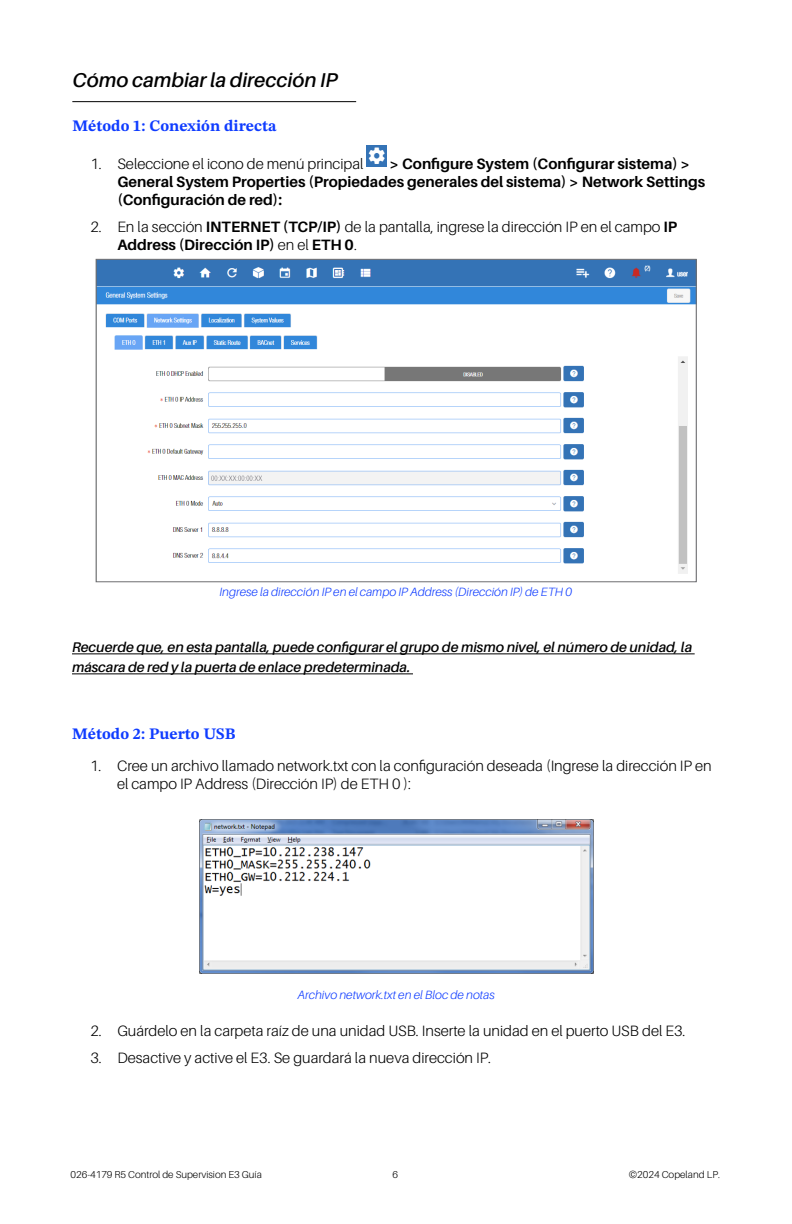
<style>
.page{position:relative;width:792px;height:1224px;background:#fff}
.page>*{position:absolute;margin:0;border:0;box-sizing:border-box;transform-origin:0 0}
.t1{font:italic 600 20px "Aileron";color:#000}
.t2{font:700 16px "STIX Two Text";color:#0f3cff}
.t3{font:300 15px/18px "Aileron";color:#000}
.t4{font:700 15px/18px "Aileron";color:#000}
.t5{font:italic 600 14px/20px "Aileron";color:#000}
.t6{font:italic 300 12px "Aileron";color:#0f3cff}
.t7{font:300 10px "Aileron";color:#000}
.s1{font-weight:700}
</style>
<div class="page">
<hr style="left:72px;top:101px;width:284px;height:1px;background:#000">
<img style="left:98px;top:261px;width:596px;height:313px">
<img style="left:367px;top:146px;width:20px;height:21px">
<hr style="left:72px;top:653px;width:623px;height:1px;background:#000">
<hr style="left:72px;top:673px;width:341px;height:1px;background:#000">
<img style="left:199px;top:819px;width:394px;height:154px">
<h1 class="t1" style="left:72px;top:69px;width:267px">Cómo cambiar la dirección IP</h1>
<p class="t2" style="left:72px;top:114px;width:206px">Método 1: Conexión directa</p>
<p class="t3" style="left:90px;top:155px;width:275px">1. Seleccione el icono de menú principal</p>
<p class="t4" style="left:117px;top:154px;width:589px;text-indent:273px">&gt; Configure System (Configurar sistema) &gt;<br>General System Properties (Propiedades generales del sistema) &gt; Network Settings (Configuración de red):</p>
<p class="t3" style="left:117px;top:218px;width:561px;text-indent:-27px">2. En la sección <span class="s1">INTERNET (TCP/IP)</span> de la pantalla, ingrese la dirección IP en el campo <span class="s1">IP<br>Address (Dirección IP)</span> en el <span class="s1">ETH 0</span>.</p>
<p class="t6" style="left:220px;top:585px;width:354px">Ingrese la dirección IP en el campo IP Address (Dirección IP) de ETH 0</p>
<p class="t5" style="left:72px;top:637px;width:622px">Recuerde que, en esta pantalla, puede configurar el grupo de mismo nivel, el número de unidad, la máscara de red y la puerta de enlace predeterminada.</p>
<p class="t2" style="left:72px;top:722px;width:165px">Método 2: Puerto USB</p>
<p class="t3" style="left:117px;top:757px;width:596px;text-indent:-27px">1. Cree un archivo llamado network.txt con la configuración deseada (Ingrese la dirección IP en el campo IP Address (Dirección IP) de ETH 0 ):</p>
<p class="t6" style="left:298px;top:988px;width:199px">Archivo network.txt en el Bloc de notas</p>
<p class="t3" style="left:90px;top:1022px;width:597px">2. Guárdelo en la carpeta raíz de una unidad USB. Inserte la unidad en el puerto USB del E3.</p>
<p class="t3" style="left:90px;top:1049px;width:402px">3. Desactive y active el E3. Se guardará la nueva dirección IP.</p>
<p class="t7" style="left:71px;top:1169px;width:193px">026-4179 R5 Control de Supervision E3 Guía</p>
<p class="t7" style="left:392px;top:1169px;width:7px">6</p>
<p class="t7" style="left:629px;top:1169px;width:93px">©2024 Copeland LP.</p>
</div>
